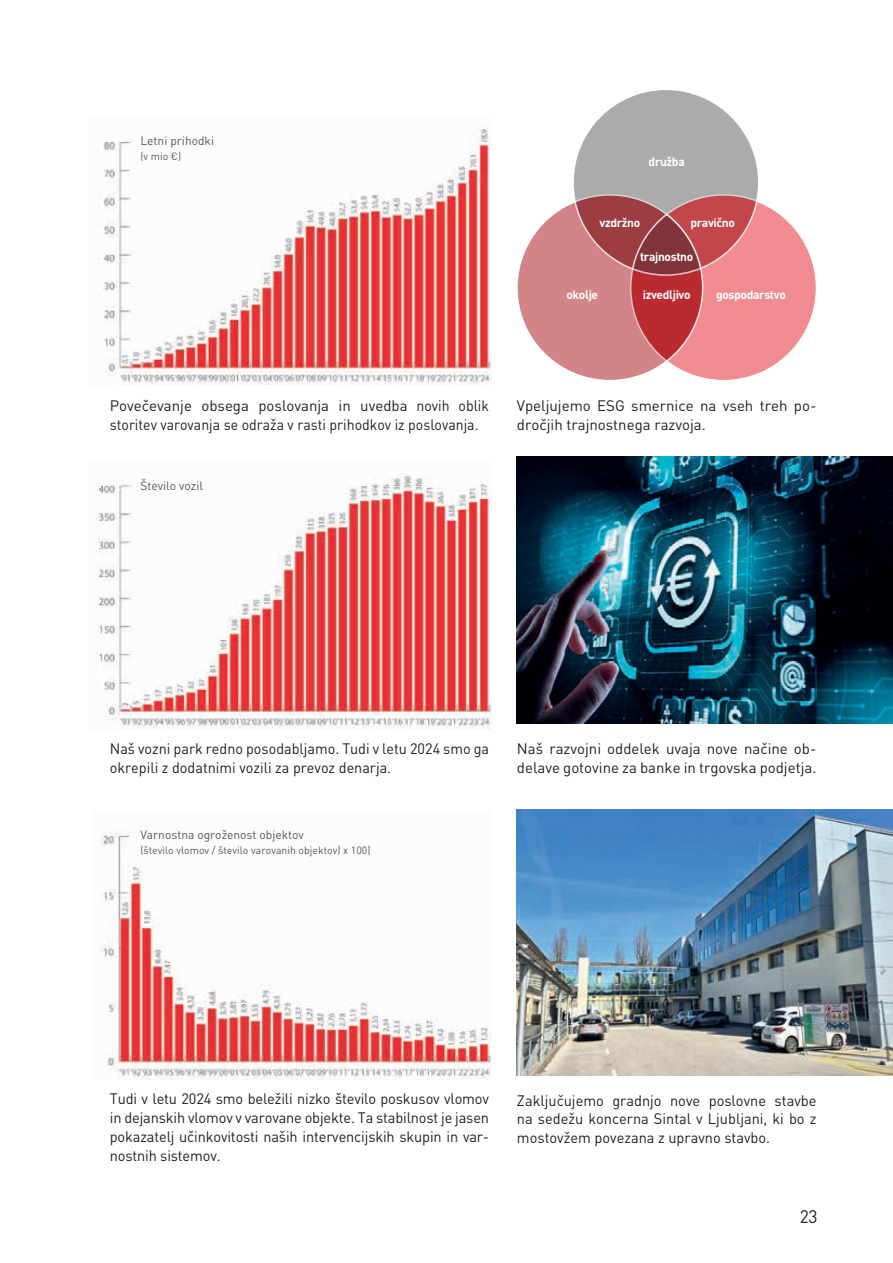
<style>
.page{position:relative;width:893px;height:1263px;background:#fff}
.page>*{position:absolute;margin:0;border:0;box-sizing:border-box;transform-origin:0 0}
.t1{font:18px "DINOT";color:#231f20}
.t2{font:15px/18.8px "DINOT";color:#231f20}
.t3{font:15px/18.8px "DINOT";color:#231f20;scale:.96 1}
.t4{font:700 12px "DINOT";letter-spacing:-.03em;color:#fff}
.t5{font:12px "DINOT";color:#57585a}
.t6{font:10.5px "DINOT";color:#57585a}
</style>
<div class="page">
<img style="left:517px;top:809px;width:376px;height:267px">
<img style="left:517px;top:457px;width:376px;height:267px">
<img style="left:101px;top:829px;width:390px;height:250px">
<img style="left:97px;top:471px;width:395px;height:258px">
<img style="left:97px;top:125px;width:395px;height:260px">
<div style="left:631px;top:195px;width:185px;height:186px;background:#f08c90;border-radius:50%"></div>
<div style="left:517px;top:195px;width:186px;height:186px;background:#d38488;border-radius:50%"></div>
<div style="left:573px;top:89px;width:186px;height:186px;background:#ababac;border-radius:50%"></div>
<svg style="left:631px;top:214px;width:72px;height:147px;background:#be363d"></svg>
<div style="left:630px;top:214px;width:73px;height:148px;border:2px solid #fff;border-radius:50%"></div>
<svg style="left:573px;top:193px;width:186px;height:84px"></svg>
<p class="t5" style="left:140px;top:133px;width:75px">Letni prihodki</p>
<p class="t6" style="left:140px;top:149px;width:42px">(v mio €)</p>
<p class="t4" style="left:649px;top:154px;width:38px">družba</p>
<p class="t4" style="left:599px;top:215px;width:42px">vzdržno</p>
<p class="t4" style="left:690px;top:215px;width:46px">pravično</p>
<p class="t4" style="left:640px;top:249px;width:55px">trajnostno</p>
<p class="t4" style="left:566px;top:287px;width:33px">okolje</p>
<p class="t4" style="left:643px;top:287px;width:49px">izvedljivo</p>
<p class="t4" style="left:716px;top:287px;width:71px">gospodarstvo</p>
<p class="t2" style="left:110px;top:396px;width:381px">Povečevanje obsega poslovanja in uvedba novih oblik storitev varovanja se odraža v rasti prihodkov iz poslovanja.</p>
<p class="t5" style="left:140px;top:478px;width:64px">Število vozil</p>
<p class="t2" style="left:517px;top:396px;width:301px">Vpeljujemo ESG smernice na vseh treh po&shy;dročjih trajnostnega razvoja.</p>
<p class="t3" style="left:110px;top:739px;width:396px">Naš vozni park redno posodabljamo. Tudi v letu 2024 smo ga okrepili z dodatnimi vozili za prevoz denarja.</p>
<p class="t5" style="left:140px;top:827px;width:165px">Varnostna ogroženost objektov</p>
<p class="t6" style="left:140px;top:843px;width:232px">(število vlomov / število varovanih objektov) x 100)</p>
<p class="t2" style="left:517px;top:739px;width:301px">Naš razvojni oddelek uvaja nove načine ob&shy;delave gotovine za banke in trgovska podjetja.</p>
<p class="t2" style="left:110px;top:1089px;width:381px;text-align:justify">Tudi v letu 2024 smo beležili nizko število poskusov vlomov in dejanskih vlomov v varovane objekte. Ta stabilnost je jasen pokazatelj učinkovitosti naših intervencijskih skupin in var&shy;nostnih sistemov.</p>
<p class="t2" style="left:517px;top:1090px;width:301px;text-align:justify">Zaključujemo gradnjo nove poslovne stavbe na sedežu koncerna Sintal v Ljubljani, ki bo z mostovžem povezana z upravno stavbo.</p>
<p class="t1" style="left:800px;top:1205px;width:19px">23</p>
</div>
